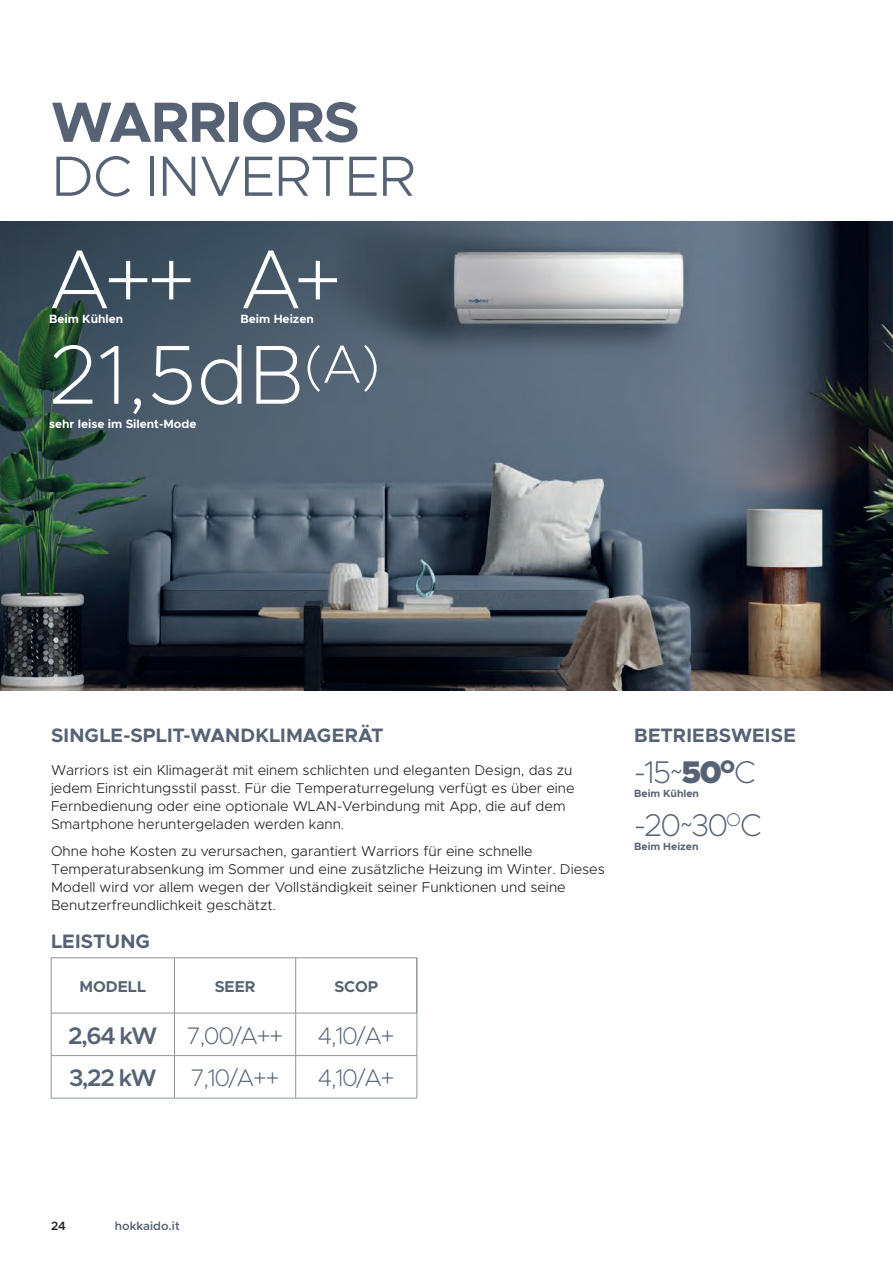
<style>
.page{position:relative;width:893px;height:1263px;background:#fff}
.page>*{position:absolute;margin:0;border:0;box-sizing:border-box;transform-origin:0 0}
.t1{font:200 84px "Metropolis";color:#fff}
.t2{font:300 57px "Metropolis";letter-spacing:-.02em;color:#576374}
.t3{font:700 57px "Metropolis";letter-spacing:-.02em;color:#576374}
.t4{font:200 31.5px "Metropolis";color:#576374}
.t5{font:200 24px "Metropolis";letter-spacing:-.06em;color:#576374}
.t6{font:600 24px "Metropolis";color:#576374}
.t7{font:700 19.5px "Metropolis";letter-spacing:.005em;color:#576374}
.t8{font:700 15.75px "Metropolis";color:#576374}
.t9{font:300 14.25px/18px "Metropolis";color:#231f20}
.t10{font:700 12px "Metropolis";color:#fff}
.t11{font:600 12px "Metropolis";color:#576374}
.t12{font:600 12px "Metropolis";color:#231f20}
.t13{font:700 10.5px "Metropolis";color:#576374}
.s1{font-weight:600}
.s2{font-weight:900}
</style>
<div class="page">
<img style="left:0;top:221px;width:893px;height:470px">
<hr style="left:51px;top:957px;width:123px;height:1px;background:#8d939f">
<hr style="left:51px;top:958px;width:1px;height:55px;background:#8d939f">
<hr style="left:174px;top:957px;width:122px;height:1px;background:#8d939f">
<hr style="left:174px;top:958px;width:1px;height:55px;background:#8d939f">
<hr style="left:296px;top:957px;width:121px;height:1px;background:#8d939f">
<hr style="left:295px;top:958px;width:1px;height:55px;background:#8d939f">
<hr style="left:51px;top:1013px;width:123px;height:1px;background:#8d939f">
<hr style="left:174px;top:1013px;width:122px;height:1px;background:#8d939f">
<hr style="left:296px;top:1013px;width:121px;height:1px;background:#8d939f">
<hr style="left:417px;top:958px;width:1px;height:55px;background:#576374">
<hr style="left:51px;top:1013px;width:1px;height:42px;background:#8d939f">
<hr style="left:174px;top:1013px;width:1px;height:42px;background:#8d939f">
<hr style="left:295px;top:1013px;width:1px;height:42px;background:#8d939f">
<hr style="left:417px;top:1013px;width:1px;height:42px;background:#8d939f">
<hr style="left:51px;top:1055px;width:123px;height:1px;background:#8d939f">
<hr style="left:51px;top:1056px;width:1px;height:42px;background:#8d939f">
<hr style="left:174px;top:1055px;width:122px;height:1px;background:#8d939f">
<hr style="left:174px;top:1056px;width:1px;height:42px;background:#8d939f">
<hr style="left:296px;top:1055px;width:121px;height:1px;background:#8d939f">
<hr style="left:295px;top:1056px;width:1px;height:42px;background:#8d939f">
<hr style="left:417px;top:1056px;width:1px;height:42px;background:#8d939f">
<hr style="left:51px;top:1098px;width:123px;height:1px;background:#8d939f">
<hr style="left:174px;top:1098px;width:122px;height:1px;background:#8d939f">
<hr style="left:296px;top:1098px;width:121px;height:1px;background:#8d939f">
<h2 class="t3" style="left:51px;top:86px;width:310px">WARRIORS</h2>
<h2 class="t2" style="left:51px;top:141px;width:366px">DC INVERTER</h2>
<h1 class="t1" style="left:49px;top:227px;width:149px">A++</h1>
<p class="t10" style="left:49px;top:311px;width:76px">Beim Kühlen</p>
<h1 class="t1" style="left:240px;top:227px;width:104px">A+</h1>
<p class="t10" style="left:240px;top:311px;width:75px">Beim Heizen</p>
<h1 class="t1" style="left:49px;top:323px;width:332px">21,5dB<sup>(A)</sup></h1>
<p class="t10" style="left:49px;top:416px;width:149px">sehr leise im Silent-Mode</p>
<h3 class="t7" style="left:51px;top:723px;width:334px">SINGLE-SPLIT-WANDKLIMAGERÄT</h3>
<p class="t9" style="left:51px;top:761px;width:525px">Warriors ist ein Klimagerät mit einem schlichten und eleganten Design, das zu jedem Einrichtungsstil passt. Für die Temperaturregelung verfügt es über eine Fernbedienung oder eine optionale WLAN-Verbindung mit App, die auf dem Smartphone heruntergeladen werden kann.</p>
<p class="t9" style="left:51px;top:841px;width:555px">Ohne hohe Kosten zu verursachen, garantiert Warriors für eine schnelle Temperaturabsenkung im Sommer und eine zusätzliche Heizung im Winter. Dieses Modell wird vor allem wegen der Vollständigkeit seiner Funktionen und seine Benutzerfreundlichkeit geschätzt.</p>
<h3 class="t7" style="left:51px;top:928px;width:101px">LEISTUNG</h3>
<p class="t8" style="left:79px;top:976px;width:68px">MODELL</p>
<p class="t8" style="left:215px;top:976px;width:42px">SEER</p>
<p class="t8" style="left:334px;top:976px;width:45px">SCOP</p>
<h3 class="t5" style="left:68px;top:1021px;width:217px"><span class="s1">2,64 kW</span> 7,00/A++</h3>
<h3 class="t5" style="left:318px;top:1021px;width:78px">4,10/A+</h3>
<h3 class="t6" style="left:69px;top:1063px;width:89px">3,22 kW</h3>
<h3 class="t5" style="left:190px;top:1063px;width:91px">7,10/A++</h3>
<h3 class="t5" style="left:318px;top:1063px;width:78px">4,10/A+</h3>
<h3 class="t7" style="left:634px;top:723px;width:163px">BETRIEBSWEISE</h3>
<h3 class="t4" style="left:634px;top:753px;width:123px">-15~<span class="s2">50</span><sup>O</sup>C</h3>
<p class="t13" style="left:634px;top:786px;width:66px">Beim Kühlen</p>
<h3 class="t4" style="left:634px;top:806px;width:129px">-20~30<sup>O</sup>C</h3>
<p class="t13" style="left:634px;top:839px;width:66px">Beim Heizen</p>
<p class="t12" style="left:51px;top:1218px;width:16px">24</p>
<p class="t11" style="left:115px;top:1218px;width:66px">hokkaido.it</p>
</div>
